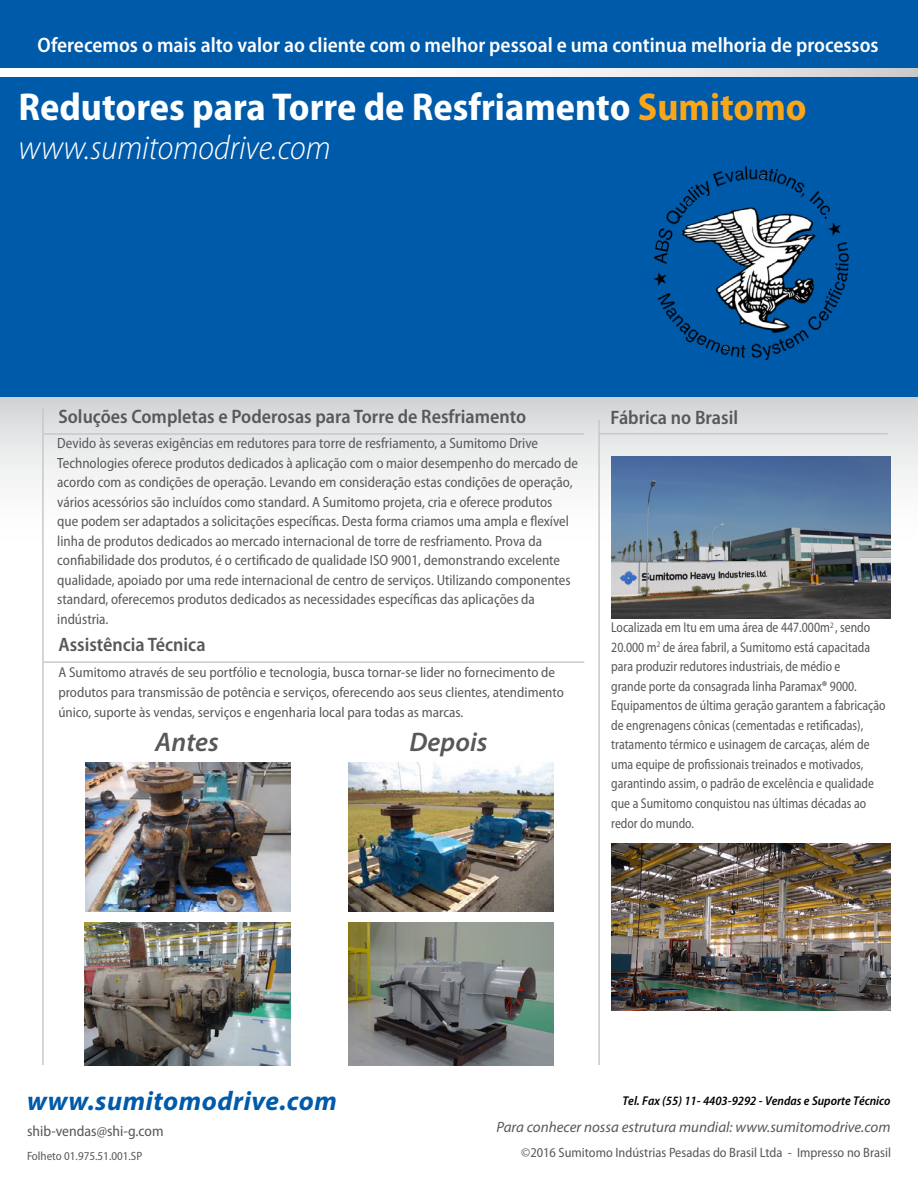
<style>
.page{position:relative;width:918px;height:1188px;background:#fff}
.page>*{position:absolute;margin:0;border:0;box-sizing:border-box;transform-origin:0 0}
.t1{font:700 semi-condensed 39px "Myriad Pro";color:#fff}
.t2{font:italic 300 semi-condensed 34.5px "Myriad Pro";color:#fff}
.t3{font:italic 700 27px "Myriad Pro";letter-spacing:.02em;color:#005aaa}
.t4{font:italic 600 27px "Myriad Pro";color:#58585b}
.t5{font:600 semi-condensed 21px "Myriad Pro";color:#fff}
.t6{font:600 semi-condensed 19.5px "Myriad Pro";color:#58585b}
.t7{font:italic 15px "Myriad Pro";color:#58585b}
.t8{font:semi-condensed 15px "Myriad Pro";color:#58585b}
.t9{font:semi-condensed 14.85px/19.5px "Myriad Pro";color:#58585b;scale:.96 1}
.t10{font:semi-condensed 14.25px/19.6px "Myriad Pro";color:#58585b;scale:.9 1}
.t11{font:semi-condensed 14.25px/20px "Myriad Pro";color:#58585b}
.t12{font:semi-condensed 13.5px "Myriad Pro";color:#58585b}
.t13{font:italic 600 semi-condensed 12.75px "Myriad Pro";color:#000}
.t14{font:semi-condensed 12px "Myriad Pro";color:#58585b}
.s1{color:#faa619}
.s2{font-weight:700}
</style>
<div class="page">
<div style="left:0;top:386px;width:918px;height:246px;background:linear-gradient(to bottom,#d5d9de,#fff)"></div>
<div style="left:0;top:0;width:918px;height:396px;background:#005aaa"></div>
<img style="left:653px;top:166px;width:197px;height:194px">
<hr style="left:42px;top:408px;width:2px;height:657px;background:#c6c8ca">
<hr style="left:44px;top:433px;width:540px;height:2px;background:#c6c8ca">
<hr style="left:598px;top:420px;width:2px;height:645px;background:#c6c8ca">
<img style="left:611px;top:457px;width:280px;height:161px">
<img style="left:85px;top:763px;width:205px;height:148px">
<hr style="left:598px;top:433px;width:290px;height:1px;background:#c6c8ca">
<svg style="left:0;top:68px;width:918px;height:9px;background:#f2f3f3"></svg>
<img style="left:611px;top:844px;width:280px;height:167px">
<img style="left:348px;top:763px;width:205px;height:148px">
<hr style="left:44px;top:661px;width:540px;height:2px;background:#c6c8ca">
<img style="left:85px;top:922px;width:205px;height:143px">
<img style="left:348px;top:922px;width:205px;height:143px">
<h3 class="t5" style="left:37px;top:33px;width:843px">Oferecemos o mais alto valor ao cliente com o melhor pessoal e uma continua melhoria de processos</h3>
<h1 class="t1" style="left:18px;top:85px;width:790px">Redutores para Torre de Resfriamento <span class="s1">Sumitomo</span></h1>
<h2 class="t2" style="left:18px;top:129px;width:314px">www.sumitomodrive.com</h2>
<h3 class="t6" style="left:58px;top:406px;width:469px">Soluções Completas e Poderosas para Torre de Resfriamento</h3>
<h3 class="t6" style="left:611px;top:406px;width:129px">Fábrica no Brasil</h3>
<p class="t9" style="left:57px;top:434px;width:544px">Devido às severas exigências em redutores para torre de resfriamento, a Sumitomo Drive Technologies oferece produtos dedicados à aplicação com o maior desempenho do mercado de acordo com as condições de operação. Levando em consideração estas condições de operação, vários acessórios são incluídos como standard. A Sumitomo projeta, cria e oferece produtos<br>que podem ser adaptados a solicitações específicas. Desta forma criamos uma ampla e flexível linha de produtos dedicados ao mercado internacional de torre de resfriamento. Prova da confiabilidade dos produtos, é o certificado de qualidade ISO 9001, demonstrando excelente qualidade, apoiado por uma rede internacional de centro de serviços. Utilizando componentes standard, oferecemos produtos dedicados as necessidades específicas das aplicações da indústria.</p>
<h3 class="t6" style="left:58px;top:633px;width:149px">Assistência Técnica</h3>
<p class="t11" style="left:58px;top:663px;width:507px">A Sumitomo através de seu portfólio e tecnologia, busca tornar-se lider no fornecimento de produtos para transmissão de potência e serviços, oferecendo aos seus clientes, atendimento único, suporte às vendas, serviços e engenharia local para todas as marcas.</p>
<h3 class="t4" style="left:155px;top:725px;width:65px">Antes</h3>
<h3 class="t4" style="left:409px;top:725px;width:80px">Depois</h3>
<p class="t10" style="left:611px;top:618px;width:306px">Localizada em Itu em uma área de 447.000m<sup>2</sup> , sendo 20.000 m<sup>2</sup> de área fabril, a Sumitomo está capacitada para produzir redutores industriais, de médio e<br>grande porte da consagrada linha Paramax<span class="s2">®</span> 9000.<br>Equipamentos de última geração garantem a fabricação de engrenagens cônicas (cementadas e retificadas), tratamento térmico e usinagem de carcaças, além de uma equipe de profissionais treinados e motivados, garantindo assim, o padrão de excelência e qualidade que a Sumitomo conquistou nas últimas décadas ao redor do mundo.</p>
<h3 class="t3" style="left:27px;top:1083px;width:311px">www.sumitomodrive.com</h3>
<p class="t8" style="left:27px;top:1123px;width:138px">shib-vendas@shi-g.com</p>
<p class="t7" style="left:497px;top:1118px;width:396px">Para conhecer nossa estrutura mundial: www.sumitomodrive.com</p>
<p class="t13" style="left:622px;top:1094px;width:270px">Tel. Fax (55) 11- 4403-9292 - Vendas e Suporte Técnico</p>
<p class="t14" style="left:27px;top:1149px;width:117px">Folheto 01.975.51.001.SP</p>
<p class="t12" style="left:521px;top:1146px;width:371px">©2016 Sumitomo Indústrias Pesadas do Brasil Ltda - Impresso no Brasil</p>
</div>
